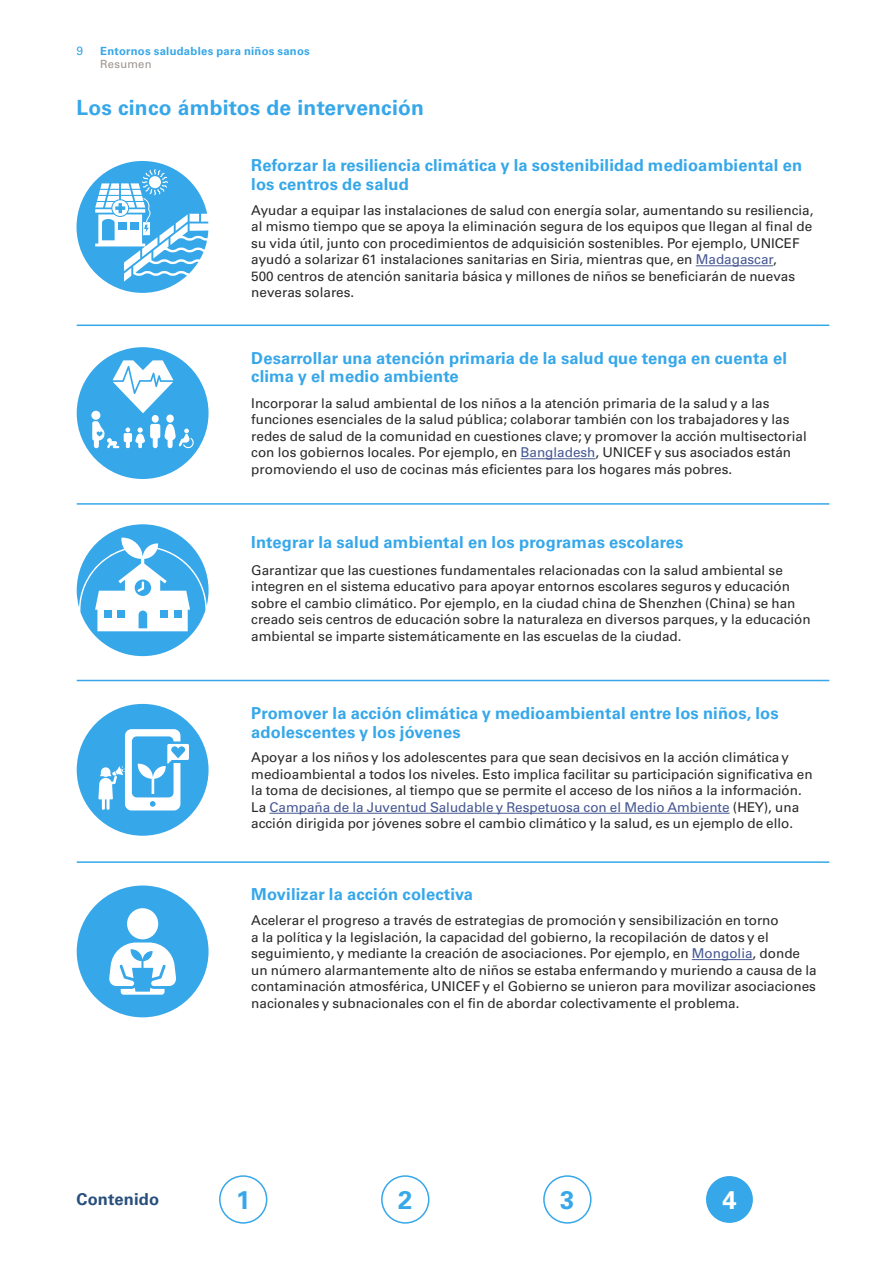
<style>
.page{position:relative;width:893px;height:1263px;background:#fff}
.page>*{position:absolute;margin:0;border:0;box-sizing:border-box;transform-origin:0 0}
.t1{font:700 25.5px "Univers LT Pro 65";color:#36a7e9}
.t2{font:700 25.5px "Univers LT Pro 65";color:#fff}
.t3{font:700 21px "Univers LT Pro 65";letter-spacing:.01em;color:#36a7e9}
.t4{font:700 16.5px/18.8px "Univers LT Pro 65";letter-spacing:.01em;color:#36a7e9}
.t5{font:700 16.5px "Univers LT Std";letter-spacing:.01em;color:#284f7c}
.t6{font:13.5px/16.5px "Univers LT Pro 55 Roman";color:#292929}
.t7{font:12px "Univers LT Std";color:#36a7e9}
.t8{font:700 11.25px "Univers LT Std";letter-spacing:.02em;color:#36a7e9}
.t9{font:11.25px "Univers LT Std";letter-spacing:.02em;color:#9c948e}
.s1{color:#465792}
</style>
<div class="page">
<hr style="left:520px;top:458px;width:75px;height:1px;background:#465792">
<hr style="left:269px;top:813px;width:461px;height:1px;background:#465792">
<hr style="left:692px;top:959px;width:61px;height:1px;background:#465792">
<svg style="left:77px;top:161px;width:131px;height:132px"></svg>
<svg style="left:77px;top:347px;width:132px;height:132px"></svg>
<svg style="left:77px;top:524px;width:132px;height:132px"></svg>
<div style="left:174px;top:611px;width:7px;height:7px;background:#36a7e9"></div>
<svg style="left:77px;top:704px;width:132px;height:132px"></svg>
<svg style="left:77px;top:885px;width:132px;height:132px"></svg>
<hr style="left:696px;top:265px;width:77px;height:1px;background:#465792">
<hr style="left:77px;top:324px;width:752px;height:2px;background:#36a7e9">
<hr style="left:77px;top:503px;width:752px;height:2px;background:#36a7e9">
<hr style="left:77px;top:680px;width:752px;height:1px;background:#36a7e9">
<hr style="left:77px;top:861px;width:752px;height:2px;background:#36a7e9">
<div style="left:219px;top:1175px;width:48px;height:49px;border:2px solid #36a7e9;border-radius:50%"></div>
<div style="left:381px;top:1175px;width:48px;height:49px;border:2px solid #36a7e9;border-radius:50%"></div>
<div style="left:543px;top:1175px;width:49px;height:49px;border:2px solid #36a7e9;border-radius:50%"></div>
<div style="left:706px;top:1176px;width:47px;height:47px;background:#36a7e9;border-radius:50%"></div>
<p class="t7" style="left:77px;top:44px;width:8px">9</p>
<p class="t8" style="left:100px;top:45px;width:211px">Entornos saludables para niños sanos</p>
<p class="t9" style="left:100px;top:57px;width:53px">Resumen</p>
<h2 class="t3" style="left:77px;top:95px;width:349px">Los cinco ámbitos de intervención</h2>
<p class="t4" style="left:251px;top:156px;width:552px">Reforzar la resiliencia climática y la sostenibilidad medioambiental en los centros de salud</p>
<p class="t6" style="left:251px;top:202px;width:564px">Ayudar a equipar las instalaciones de salud con energía solar, aumentando su resiliencia, al mismo tiempo que se apoya la eliminación segura de los equipos que llegan al final de su vida útil, junto con procedimientos de adquisición sostenibles. Por ejemplo, UNICEF ayudó a solarizar 61 instalaciones sanitarias en Siria, mientras que, en <span class="s1">Madagascar</span>,<br>500 centros de atención sanitaria básica y millones de niños se beneficiarán de nuevas neveras solares.</p>
<p class="t4" style="left:251px;top:348px;width:537px">Desarrollar una atención primaria de la salud que tenga en cuenta el clima y el medio ambiente</p>
<p class="t6" style="left:251px;top:395px;width:557px">Incorporar la salud ambiental de los niños a la atención primaria de la salud y a las funciones esenciales de la salud pública; colaborar también con los trabajadores y las redes de salud de la comunidad en cuestiones clave; y promover la acción multisectorial con los gobiernos locales. Por ejemplo, en <span class="s1">Bangladesh</span>, UNICEF y sus asociados están promoviendo el uso de cocinas más eficientes para los hogares más pobres.</p>
<p class="t4" style="left:251px;top:533px;width:434px">Integrar la salud ambiental en los programas escolares</p>
<p class="t6" style="left:251px;top:561px;width:561px">Garantizar que las cuestiones fundamentales relacionadas con la salud ambiental se integren en el sistema educativo para apoyar entornos escolares seguros y educación sobre el cambio climático. Por ejemplo, en la ciudad china de Shenzhen (China) se han creado seis centros de educación sobre la naturaleza en diversos parques, y la educación ambiental se imparte sistemáticamente en las escuelas de la ciudad.</p>
<p class="t4" style="left:251px;top:704px;width:529px">Promover la acción climática y medioambiental entre los niños, los adolescentes y los jóvenes</p>
<p class="t6" style="left:251px;top:749px;width:563px">Apoyar a los niños y los adolescentes para que sean decisivos en la acción climática y medioambiental a todos los niveles. Esto implica facilitar su participación significativa en la toma de decisiones, al tiempo que se permite el acceso de los niños a la información.<br>La <span class="s1">Campaña de la Juventud Saludable y Respetuosa con el Medio Ambiente</span> (HEY), una acción dirigida por jóvenes sobre el cambio climático y la salud, es un ejemplo de ello.</p>
<p class="t4" style="left:251px;top:885px;width:223px">Movilizar la acción colectiva</p>
<p class="t6" style="left:251px;top:912px;width:567px">Acelerar el progreso a través de estrategias de promoción y sensibilización en torno<br>a la política y la legislación, la capacidad del gobierno, la recopilación de datos y el seguimiento, y mediante la creación de asociaciones. Por ejemplo, en <span class="s1">Mongolia</span>, donde un número alarmantemente alto de niños se estaba enfermando y muriendo a causa de la contaminación atmosférica, UNICEF y el Gobierno se unieron para movilizar asociaciones nacionales y subnacionales con el fin de abordar colectivamente el problema.</p>
<p class="t5" style="left:77px;top:1189px;width:84px">Contenido</p>
<h1 class="t1" style="left:236px;top:1184px;width:16px">1</h1>
<h1 class="t1" style="left:398px;top:1184px;width:16px">2</h1>
<h1 class="t1" style="left:560px;top:1184px;width:16px">3</h1>
<h1 class="t2" style="left:722px;top:1184px;width:16px">4</h1>
</div>
